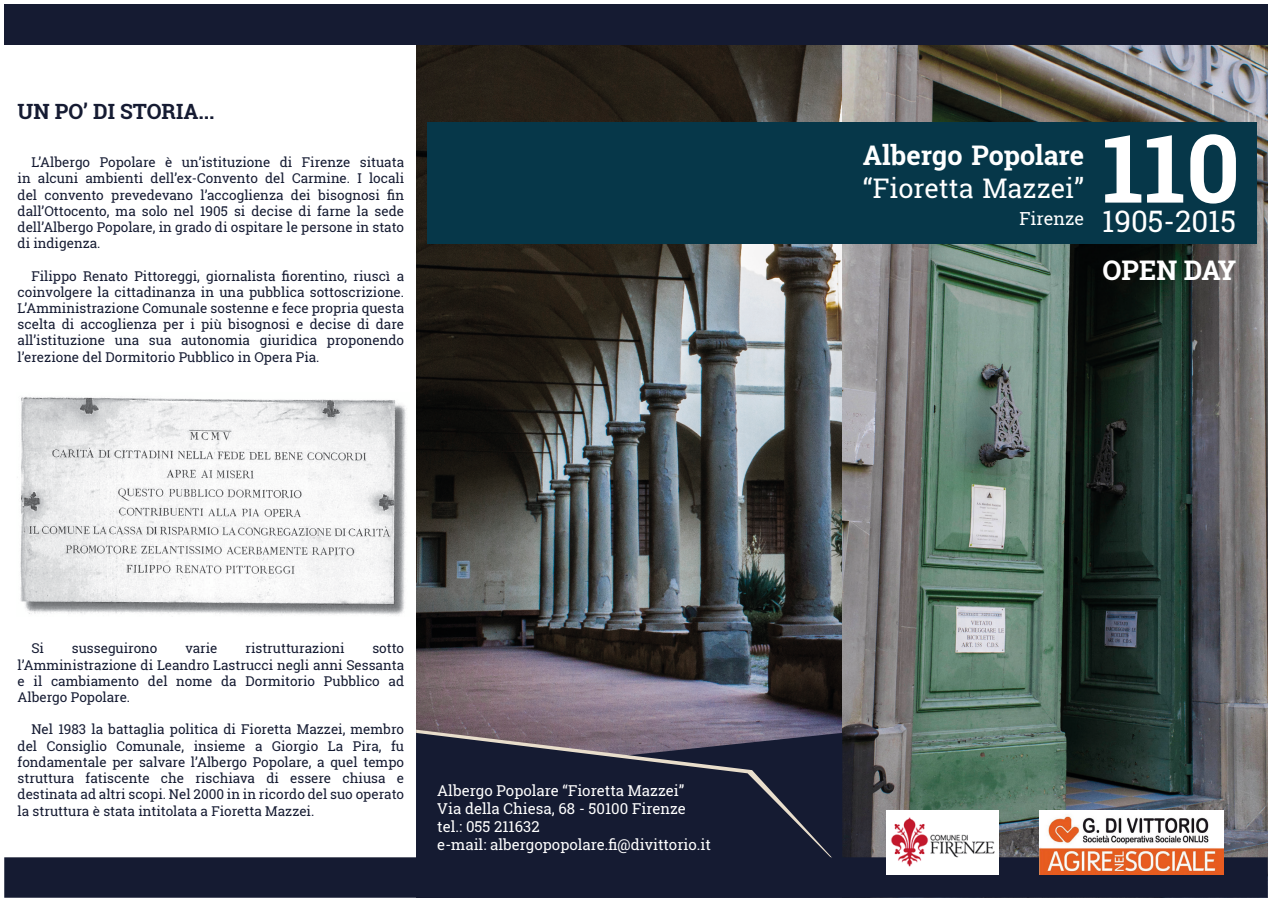
<style>
.page{position:relative;width:1272px;height:902px;background:#fff}
.page>*{position:absolute;margin:0;border:0;box-sizing:border-box;transform-origin:0 0}
.t1{font:700 94.65px "Roboto Slab";color:#fff}
.t2{font:29.55px "Roboto Slab";color:#fff}
.t3{font:700 27px "Roboto Slab";color:#fff}
.t4{font:27px "Roboto Slab";color:#fff}
.t5{font:700 21px "Roboto Slab";color:#151b32}
.t6{font:18px "Roboto Slab";color:#fff}
.t7{font:15px "Roboto Slab";color:#fff}
.t8{font:13.5px/16.2px "Roboto Slab";color:#151b32;text-align:justify}
</style>
<div class="page">
<img style="left:416px;top:45px;width:851px;height:812px">
<svg style="left:416px;top:729px;width:426px;height:3px"></svg>
<svg style="left:416px;top:732px;width:426px;height:125px;fill:#151b32"></svg>
<div style="left:4px;top:4px;width:1263px;height:41px;background:#151b32"></div>
<div style="left:4px;top:857px;width:1263px;height:40px;background:#151b32"></div>
<div style="left:427px;top:122px;width:829px;height:122px;background:#063749"></div>
<img style="left:886px;top:810px;width:112px;height:64px">
<img style="left:1039px;top:810px;width:184px;height:64px">
<img style="left:20px;top:397px;width:386px;height:219px">
<p class="t5" style="left:18px;top:96px;width:198px">UN PO’ DI STORIA...</p>
<p class="t8" style="left:18px;top:154px;width:388px;text-indent:14px">L’Albergo Popolare è un’istituzione di Firenze situata in alcuni ambienti dell’ex-Convento del Carmine. I locali del convento prevedevano l’accoglienza dei bisognosi fin dall’Ottocento, ma solo nel 1905 si decise di farne la sede dell’Albergo Popolare, in grado di ospitare le persone in stato di indigenza.</p>
<p class="t8" style="left:18px;top:267px;width:388px;text-indent:14px">Filippo Renato Pittoreggi, giornalista fiorentino, riuscì a coinvolgere la cittadinanza in una pubblica sottoscrizione.<br>L’Amministrazione Comunale sostenne e fece propria questa scelta di accoglienza per i più bisognosi e decise di dare all’istituzione una sua autonomia giuridica proponendo l’erezione del Dormitorio Pubblico in Opera Pia.</p>
<p class="t8" style="left:31px;top:640px;width:14px">Si</p>
<p class="t8" style="left:72px;top:640px;width:87px">susseguirono</p>
<p class="t8" style="left:185px;top:640px;width:34px">varie</p>
<p class="t8" style="left:245px;top:640px;width:101px">ristrutturazioni</p>
<p class="t8" style="left:18px;top:640px;width:388px;text-indent:355px">sotto l’Amministrazione di Leandro Lastrucci negli anni Sessanta e il cambiamento del nome da Dormitorio Pubblico ad Albergo Popolare.</p>
<p class="t8" style="left:18px;top:721px;width:388px;text-indent:14px">Nel 1983 la battaglia politica di Fioretta Mazzei, membro del Consiglio Comunale, insieme a Giorgio La Pira, fu fondamentale per salvare l’Albergo Popolare, a quel tempo struttura fatiscente che rischiava di essere chiusa e destinata ad altri scopi. Nel 2000 in in ricordo del suo operato la struttura è stata intitolata a Fioretta Mazzei.</p>
<p class="t7" style="left:437px;top:780px;width:248px">Albergo Popolare “Fioretta Mazzei”</p>
<p class="t7" style="left:437px;top:798px;width:250px">Via della Chiesa, 68 - 50100 Firenze</p>
<p class="t7" style="left:437px;top:816px;width:104px">tel.: 055 211632</p>
<p class="t7" style="left:437px;top:834px;width:275px">e-mail: albergopopolare.fi@divittorio.it</p>
<p class="t3" style="left:862px;top:137px;width:223px">Albergo Popolare</p>
<p class="t4" style="left:862px;top:169px;width:223px">“Fioretta Mazzei”</p>
<p class="t6" style="left:1019px;top:206px;width:66px">Firenze</p>
<p class="t1" style="left:1102px;top:103px;width:139px">110</p>
<p class="t2" style="left:1102px;top:201px;width:135px">1905-2015</p>
<p class="t3" style="left:1102px;top:252px;width:135px">OPEN DAY</p>
</div>
